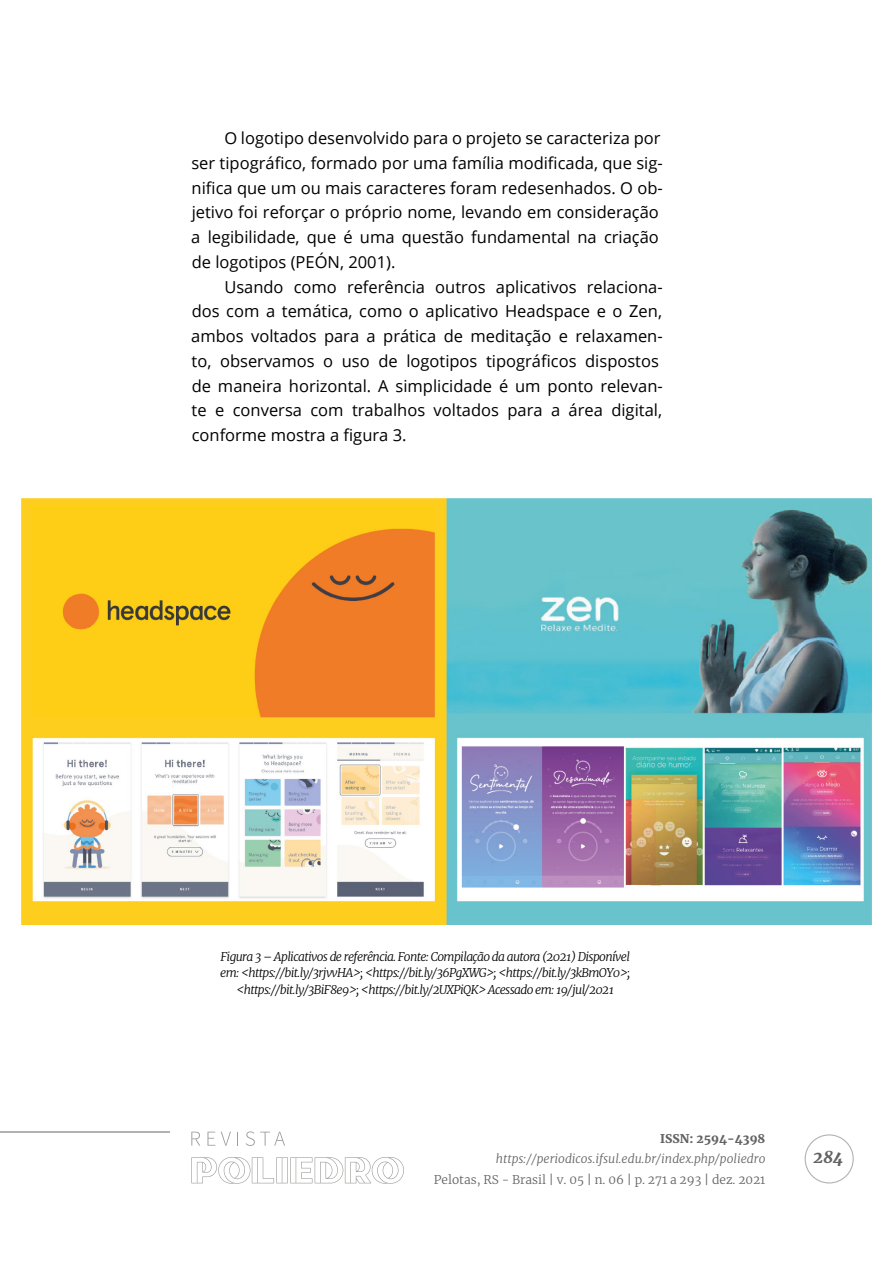
<style>
.page{position:relative;width:893px;height:1263px;background:#fff}
.page>*{position:absolute;margin:0;border:0;box-sizing:border-box;transform-origin:0 0}
.t1{font:16.5px/24.8px "Open Sans";color:#000}
.t2{font:italic 900 16.5px "Merriweather";color:#646363}
.t3{font:italic 300 12px/16.5px "Merriweather";letter-spacing:-.05em;color:#000;text-align:center}
.t4{font:italic 300 12px "Merriweather";color:#646363}
.t5{font:300 12px "Merriweather";color:#646363}
.t6{font:900 12px "Merriweather";color:#646363}
</style>
<div class="page">
<div style="left:805px;top:1134px;width:49px;height:49px;border:1px solid #b3b2b2;border-radius:50%"></div>
<svg style="left:191px;top:1157px;width:213px;height:27px"></svg>
<svg style="left:191px;top:1132px;width:9px;height:14px"></svg>
<svg style="left:207px;top:1132px;width:8px;height:14px"></svg>
<svg style="left:221px;top:1132px;width:10px;height:14px"></svg>
<svg style="left:237px;top:1132px;width:1px;height:14px"></svg>
<svg style="left:246px;top:1131px;width:39px;height:15px"></svg>
<hr style="left:0;top:1131px;width:170px;height:1px;background:#b3b2b2">
<img style="left:21px;top:499px;width:851px;height:425px">
<p class="t1" style="left:191px;top:125px;width:473px;text-indent:33px">O logotipo desenvolvido para o projeto se caracteriza por ser tipográfico, formado por uma família modificada, que sig&shy;nifica que um ou mais caracteres foram redesenhados. O ob&shy;jetivo foi reforçar o próprio nome, levando em consideração a legibilidade, que é uma questão fundamental na criação de logotipos (PEÓN, 2001).</p>
<p class="t1" style="left:191px;top:274px;width:473px;text-indent:33px">Usando como referência outros aplicativos relaciona&shy;dos com a temática, como o aplicativo Headspace e o Zen, ambos voltados para a prática de meditação e relaxamen&shy;to, observamos o uso de logotipos tipográficos dispostos de maneira horizontal. A simplicidade é um ponto relevan&shy;te e conversa com trabalhos voltados para a área digital, conforme mostra a figura 3.</p>
<p class="t3" style="left:220px;top:948px;width:411px">Figura 3 – Aplicativos de referência. Fonte: Compilação da autora (2021) Disponível em: &lt;https://bit.ly/3rjvvHA&gt;; &lt;https://bit.ly/36PgXWG&gt;; &lt;https://bit.ly/3kBmOY0&gt;; &lt;https://bit.ly/3BiF8e9&gt;; &lt;https://bit.ly/2UXPiQK&gt; Acessado em: 19/jul/2021</p>
<p class="t6" style="left:660px;top:1130px;width:107px">ISSN: 2594-4398</p>
<p class="t4" style="left:496px;top:1151px;width:271px">https://periodicos.ifsul.edu.br/index.php/poliedro</p>
<p class="t5" style="left:434px;top:1171px;width:333px">Pelotas, RS - Brasil | v. 05 | n. 06 | p. 271 a 293 | dez. 2021</p>
<p class="t2" style="left:813px;top:1146px;width:32px">284</p>
</div>
